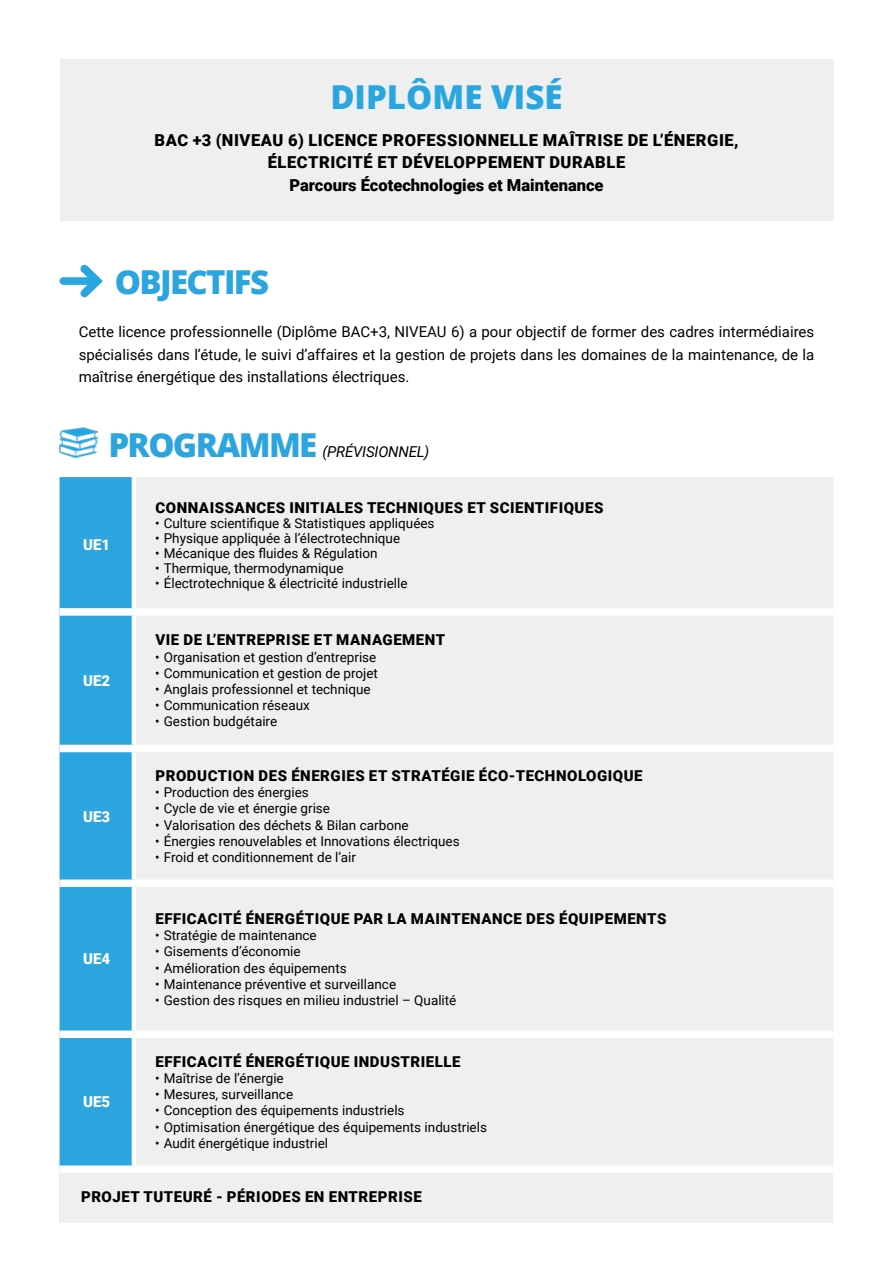
<style>
.page{position:relative;width:893px;height:1263px;background:#fff}
.page>*{position:absolute;margin:0;border:0;box-sizing:border-box;transform-origin:0 0}
.t1{font:800 33px "Open Sans";color:#29a6df}
.t2{font:800 33px "Open Sans";letter-spacing:-.05em;color:#2ca5de}
.t3{font:900 16.5px/22.5px "Roboto";letter-spacing:.035em;color:#000;text-align:center}
.t4{font:900 15px "Roboto";letter-spacing:.035em;color:#000}
.t5{font:15px/22.5px "Roboto";color:#000;text-align:justify}
.t6{font:italic 15px "Roboto";letter-spacing:-.015em;color:#000}
.t7{font:900 15px "Roboto";color:#fff}
.t8{font:13.5px "Roboto";color:#000}
.s1{font-family:"Open Sans";font-weight:800;font-style:normal;font-size:33px;color:#2ca5de}
</style>
<div class="page">
<div style="left:60px;top:60px;width:773px;height:161px;background:#eeefee"></div>
<svg style="left:60px;top:264px;width:43px;height:33px"></svg>
<img style="left:60px;top:427px;width:38px;height:32px">
<div style="left:60px;top:477px;width:72px;height:688px;background:#2ca5de"></div>
<div style="left:136px;top:477px;width:697px;height:688px;background:#eeefee"></div>
<div style="left:60px;top:1169px;width:773px;height:54px;background:#eeefee"></div>
<div style="left:60px;top:608px;width:74px;height:8px;background:#fff"></div>
<div style="left:134px;top:608px;width:699px;height:8px;background:#fff"></div>
<div style="left:60px;top:745px;width:74px;height:7px;background:#fff"></div>
<div style="left:134px;top:745px;width:699px;height:7px;background:#fff"></div>
<div style="left:60px;top:879px;width:74px;height:8px;background:#fff"></div>
<div style="left:134px;top:879px;width:699px;height:8px;background:#fff"></div>
<div style="left:60px;top:1030px;width:74px;height:8px;background:#fff"></div>
<div style="left:134px;top:1030px;width:699px;height:8px;background:#fff"></div>
<div style="left:60px;top:1165px;width:74px;height:8px;background:#fff"></div>
<div style="left:134px;top:1165px;width:699px;height:8px;background:#fff"></div>
<h1 class="t1" style="left:330px;top:72px;width:234px">DIPLÔME VISÉ</h1>
<p class="t3" style="left:155px;top:128px;width:585px">BAC +3 (NIVEAU 6) LICENCE PROFESSIONNELLE MAÎTRISE DE L’ÉNERGIE,<br>ÉLECTRICITÉ ET DÉVELOPPEMENT DURABLE<br>Parcours Écotechnologies et Maintenance</p>
<h1 class="t2" style="left:115px;top:257px;width:156px">OBJECTIFS</h1>
<p class="t5" style="left:79px;top:320px;width:737px">Cette licence professionnelle (Diplôme BAC+3, NIVEAU 6) a pour objectif de former des cadres intermédiaires spécialisés dans l’étude, le suivi d’affaires et la gestion de projets dans les domaines de la maintenance, de la maîtrise énergétique des installations électriques.</p>
<p class="t6" style="left:108px;top:441px;width:322px"><span class="s1">PROGRAMME</span> (PRÉVISIONNEL)</p>
<p class="t7" style="left:83px;top:534px;width:29px">UE1</p>
<p class="t7" style="left:83px;top:670px;width:29px">UE2</p>
<p class="t7" style="left:83px;top:806px;width:29px">UE3</p>
<p class="t7" style="left:83px;top:948px;width:29px">UE4</p>
<p class="t4" style="left:155px;top:497px;width:449px">CONNAISSANCES INITIALES TECHNIQUES ET SCIENTIFIQUES</p>
<p class="t8" style="left:155px;top:513px;width:281px">• Culture scientifique &amp; Statistiques appliquées</p>
<p class="t8" style="left:155px;top:528px;width:247px">• Physique appliquée à l’électrotechnique</p>
<p class="t8" style="left:155px;top:543px;width:224px">• Mécanique des fluides &amp; Régulation</p>
<p class="t8" style="left:155px;top:558px;width:190px">• Thermique, thermodynamique</p>
<p class="t8" style="left:155px;top:573px;width:254px">• Électrotechnique &amp; électricité industrielle</p>
<p class="t4" style="left:155px;top:629px;width:291px">VIE DE L’ENTREPRISE ET MANAGEMENT</p>
<p class="t8" style="left:155px;top:647px;width:223px">• Organisation et gestion d’entreprise</p>
<p class="t8" style="left:155px;top:663px;width:224px">• Communication et gestion de projet</p>
<p class="t8" style="left:155px;top:680px;width:217px">• Anglais professionnel et technique</p>
<p class="t8" style="left:155px;top:696px;width:156px">• Communication réseaux</p>
<p class="t8" style="left:155px;top:712px;width:123px">• Gestion budgétaire</p>
<p class="t4" style="left:155px;top:765px;width:489px">PRODUCTION DES ÉNERGIES ET STRATÉGIE ÉCO-TECHNOLOGIQUE</p>
<p class="t8" style="left:155px;top:783px;width:155px">• Production des énergies</p>
<p class="t8" style="left:155px;top:799px;width:176px">• Cycle de vie et énergie grise</p>
<p class="t8" style="left:155px;top:815px;width:255px">• Valorisation des déchets &amp; Bilan carbone</p>
<p class="t8" style="left:155px;top:831px;width:306px">• Énergies renouvelables et Innovations électriques</p>
<p class="t8" style="left:155px;top:848px;width:202px">• Froid et conditionnement de l’air</p>
<p class="t4" style="left:155px;top:908px;width:512px">EFFICACITÉ ÉNERGÉTIQUE PAR LA MAINTENANCE DES ÉQUIPEMENTS</p>
<p class="t8" style="left:155px;top:926px;width:163px">• Stratégie de maintenance</p>
<p class="t8" style="left:155px;top:942px;width:147px">• Gisements d’économie</p>
<p class="t8" style="left:155px;top:958px;width:193px">• Amélioration des équipements</p>
<p class="t8" style="left:155px;top:974px;width:242px">• Maintenance préventive et surveillance</p>
<p class="t8" style="left:155px;top:991px;width:303px">• Gestion des risques en milieu industriel – Qualité</p>
<p class="t4" style="left:155px;top:1051px;width:307px">EFFICACITÉ ÉNERGÉTIQUE INDUSTRIELLE</p>
<p class="t8" style="left:155px;top:1069px;width:130px">• Maîtrise de l’énergie</p>
<p class="t8" style="left:155px;top:1085px;width:139px">• Mesures, surveillance</p>
<p class="t8" style="left:155px;top:1101px;width:251px">• Conception des équipements industriels</p>
<p class="t8" style="left:155px;top:1117px;width:333px">• Optimisation énergétique des équipements industriels</p>
<p class="t8" style="left:155px;top:1133px;width:174px">• Audit énergétique industriel</p>
<p class="t4" style="left:81px;top:1186px;width:342px">PROJET TUTEURÉ ‑ PÉRIODES EN ENTREPRISE</p>
<p class="t7" style="left:83px;top:1091px;width:29px">UE5</p>
</div>
